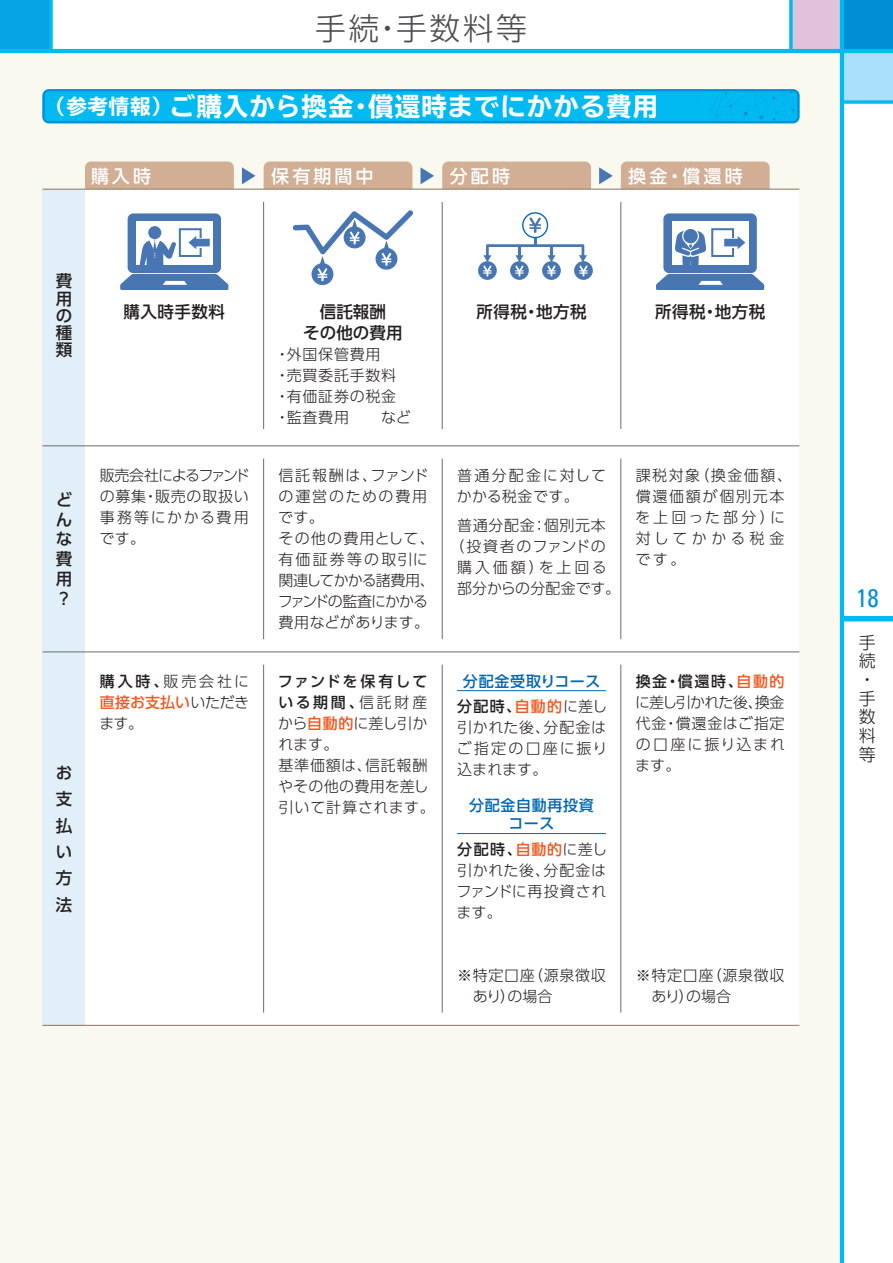
<style>
.page{position:relative;width:893px;height:1263px;background:#fff}
.page>*{position:absolute;margin:0;border:0;box-sizing:border-box;transform-origin:0 0}
.t1{font:300 30.9px "UD Shin Go Pro";letter-spacing:.08em;color:#4b4c4d}
.t2{font:700 expanded 25.5px "TBUD Go Std";letter-spacing:.04em;color:#fff}
.t3{font:condensed 25.5px "Univers LT Std";color:#008fd5}
.t4{font:500 18px "UD Shin Go Pro";letter-spacing:.175em;color:#fff}
.t5{font:300 16.95px/18.8px "UD Shin Go Pro";color:#231f20}
.t6{font:500 16.5px/19.8px "UD Shin Go Pro";letter-spacing:.03em;color:#231f20;text-align:justify}
.t7{font:300 15px/21px "UD Shin Go Pro";letter-spacing:.045em;color:#231f20;text-align:justify}
.t8{font:300 15px/21px "UD Shin Go Pro";letter-spacing:.015em;color:#231f20}
.t9{font:300 15px/21px "UD Shin Go Pro";letter-spacing:.02em;color:#231f20}
.t10{font:300 15px/21px "UD Shin Go Pro";letter-spacing:.115em;color:#231f20}
.t11{font:500 15px/25.5px "UD Shin Go Pro";letter-spacing:.05em;color:#0166b3;text-align:center}
.t12{font:300 15px "UD Shin Go Pro";letter-spacing:-.005em;color:#231f20}
.t13{font:300 15px "UD Shin Go Pro";letter-spacing:.195em;color:#231f20}
.s1{font-size:20.4px}
.s2{font-weight:500}
.s3{font-weight:500;color:#f15921}
.s4{color:#231f20}
.s5{color:#f15921}
.s6{font-weight:300;color:#231f20}
</style>
<div class="page">
<div style="left:0;top:0;width:51px;height:51px;background:#05a4e0"></div>
<div style="left:842px;top:0;width:51px;height:51px;background:#008fd5"></div>
<div style="left:842px;top:51px;width:51px;height:51px;background:#aae0f9"></div>
<div style="left:791px;top:0;width:51px;height:51px;background:#dfc3dd"></div>
<div style="left:842px;top:616px;width:51px;height:5px;background:#00baf1"></div>
<div style="left:0;top:51px;width:842px;height:1212px;background:#faf9f0"></div>
<hr style="left:840px;top:0;width:4px;height:1263px;background:#00baf1">
<hr style="left:0;top:49px;width:893px;height:4px;background:#00baf1">
<svg style="left:844px;top:100px;width:49px;height:4px"></svg>
<svg style="left:49px;top:0;width:4px;height:49px"></svg>
<svg style="left:789px;top:0;width:4px;height:49px"></svg>
<div style="left:621px;top:162px;width:149px;height:34px;background:#d1ae94;border-radius:6px"></div>
<div style="left:442px;top:162px;width:149px;height:34px;background:#d1ae94;border-radius:6px"></div>
<div style="left:264px;top:162px;width:148px;height:34px;background:#d1ae94;border-radius:6px"></div>
<div style="left:85px;top:162px;width:149px;height:34px;background:#d1ae94;border-radius:6px"></div>
<div style="left:43px;top:189px;width:756px;height:836px;background:#fff"></div>
<div style="left:43px;top:189px;width:42px;height:836px;background:#e1eff9"></div>
<hr style="left:442px;top:202px;width:1px;height:227px;background:#6c6d70">
<hr style="left:263px;top:202px;width:1px;height:227px;background:#6c6d70">
<hr style="left:621px;top:202px;width:1px;height:227px;background:#6c6d70">
<hr style="left:442px;top:459px;width:1px;height:180px;background:#6c6d70">
<hr style="left:263px;top:459px;width:1px;height:180px;background:#6c6d70">
<hr style="left:621px;top:459px;width:1px;height:180px;background:#6c6d70">
<hr style="left:442px;top:665px;width:1px;height:347px;background:#6c6d70">
<hr style="left:263px;top:665px;width:1px;height:347px;background:#6c6d70">
<hr style="left:621px;top:665px;width:1px;height:347px;background:#6c6d70">
<svg style="left:242px;top:167px;width:14px;height:17px"></svg>
<svg style="left:421px;top:167px;width:13px;height:17px"></svg>
<svg style="left:599px;top:167px;width:14px;height:17px"></svg>
<hr style="left:43px;top:652px;width:756px;height:1px;background:#6c6d70">
<hr style="left:43px;top:1025px;width:756px;height:1px;background:#927b68">
<hr style="left:43px;top:189px;width:756px;height:1px;background:#927b68">
<hr style="left:43px;top:446px;width:756px;height:1px;background:#6c6d70">
<svg style="left:43px;top:89px;width:756px;height:34px;background:#00b4ed"></svg>
<hr style="left:457px;top:690px;width:149px;height:1px;background:#0166b3">
<hr style="left:457px;top:833px;width:149px;height:1px;background:#0166b3">
<svg style="left:293px;top:210px;width:120px;height:75px"></svg>
<svg style="left:542px;top:261px;width:19px;height:19px"></svg>
<svg style="left:510px;top:261px;width:19px;height:19px"></svg>
<svg style="left:478px;top:261px;width:19px;height:19px"></svg>
<svg style="left:574px;top:261px;width:19px;height:19px"></svg>
<svg style="left:483px;top:212px;width:105px;height:64px"></svg>
<div style="left:663px;top:213px;width:94px;height:60px;background:#4776b2;border-radius:6px"></div>
<div style="left:672px;top:221px;width:76px;height:43px;background:#fff"></div>
<svg style="left:656px;top:274px;width:108px;height:16px;background:#5d86bb"></svg>
<svg style="left:675px;top:228px;width:71px;height:36px"></svg>
<div style="left:128px;top:213px;width:93px;height:60px;background:#4776b2;border-radius:6px"></div>
<div style="left:136px;top:221px;width:76px;height:43px;background:#fff"></div>
<svg style="left:120px;top:274px;width:108px;height:16px;background:#5d86bb"></svg>
<svg style="left:139px;top:226px;width:71px;height:39px"></svg>
<h1 class="t1" style="left:315px;top:3px;width:213px">手続・手数料等</h1>
<h2 class="t2" style="left:45px;top:92px;width:615px"><span class="s1">（参考情報）</span>ご購入から換金・償還時までにかかる費用</h2>
<p class="t4" style="left:91px;top:161px;width:61px">購入時</p>
<p class="t4" style="left:271px;top:161px;width:104px">保有期間中</p>
<p class="t4" style="left:450px;top:161px;width:62px">分配時</p>
<p class="t4" style="left:628px;top:161px;width:116px">換金・償還時</p>
<p class="t6" style="left:56px;top:272px;width:18px;line-height:17.1px">費用の種類</p>
<p class="t6" style="left:56px;top:489px;width:18px">どんな費用？</p>
<p class="t6" style="left:56px;top:758px;width:18px;line-height:26.5px">お支払い方法</p>
<p class="t6" style="left:124px;top:301px;width:103px">購入時手数料</p>
<p class="t6" style="left:320px;top:301px;width:67px">信託報酬</p>
<p class="t6" style="left:655px;top:301px;width:112px">所得税・地方税</p>
<p class="t6" style="left:303px;top:322px;width:101px">その他の費用</p>
<p class="t7" style="left:275px;top:343px;width:138px;text-align:left">・外国保管費用<br>・売買委託手数料・有価証券の税金・監査費用　　など</p>
<p class="t6" style="left:476px;top:301px;width:112px">所得税・地方税</p>
<p class="t7" style="left:100px;top:464px;width:152px">販売会社によるファンドの募集・販売の取扱い事務等にかかる費用です。</p>
<p class="t8" style="left:278px;top:464px;width:159px">信託報酬は、ファンドの運営のための費用です。<br>その他の費用として、有価証券等の取引に関連してかかる諸費用、ファンドの監査にかかる費用などがあります。</p>
<p class="t7" style="left:457px;top:464px;width:151px">普通分配金に対してかかる税金です。</p>
<p class="t7" style="left:457px;top:514px;width:150px">普通分配金：個別元本</p>
<p class="t7" style="left:450px;top:535px;width:158px">（投資者のファンドの</p>
<p class="t13" style="left:457px;top:555px;width:151px">購入価額）を上回る</p>
<p class="t12" style="left:457px;top:576px;width:165px">部分からの分配金です。</p>
<p class="t7" style="left:99px;top:670px;width:151px"><span class="s2">購入時、</span>販売会社に<span class="s3">直接お支払い</span>いただきます。</p>
<p class="t9" style="left:278px;top:670px;width:158px"><span class="s2">ファンドを保有している期間、</span>信託財産から<span class="s3">自動的</span>に差し引かれます。<br>基準価額は、信託報酬やその他の費用を差し引いて計算されます。</p>
<p class="t11" style="left:457px;top:668px;width:151px">分配金受取りコース<span class="s4">分配時、</span><span class="s5">自動的</span><span class="s6">に差し</span></p>
<p class="t7" style="left:456px;top:717px;width:152px">引かれた後、分配金はご指定の口座に振り込まれます。</p>
<p class="t11" style="left:469px;top:796px;width:126px;line-height:18px">分配金自動再投資コース</p>
<p class="t7" style="left:456px;top:838px;width:152px"><span class="s2">分配時、</span><span class="s3">自動的</span>に差し引かれた後、分配金はファンドに再投資されます。</p>
<p class="t7" style="left:473px;top:964px;width:135px;text-indent:-16px">※特定口座（源泉徴収あり）の場合</p>
<p class="t10" style="left:635px;top:464px;width:158px">課税対象（換金価額、償還価額が個別元本を上回った部分）に対してかかる税金です。</p>
<p class="t7" style="left:635px;top:670px;width:151px"><span class="s2">換金・償還時、</span><span class="s3">自動的</span>に差し引かれた後、換金代金・償還金はご指定の口座に振り込まれます。</p>
<p class="t7" style="left:651px;top:964px;width:135px;text-indent:-16px">※特定口座（源泉徴収あり）の場合</p>
<h2 class="t3" style="left:856px;top:582px;width:24px">18</h2>
<p class="t5" style="left:859px;top:632px;width:18px">手続・手数料等</p>
</div>
